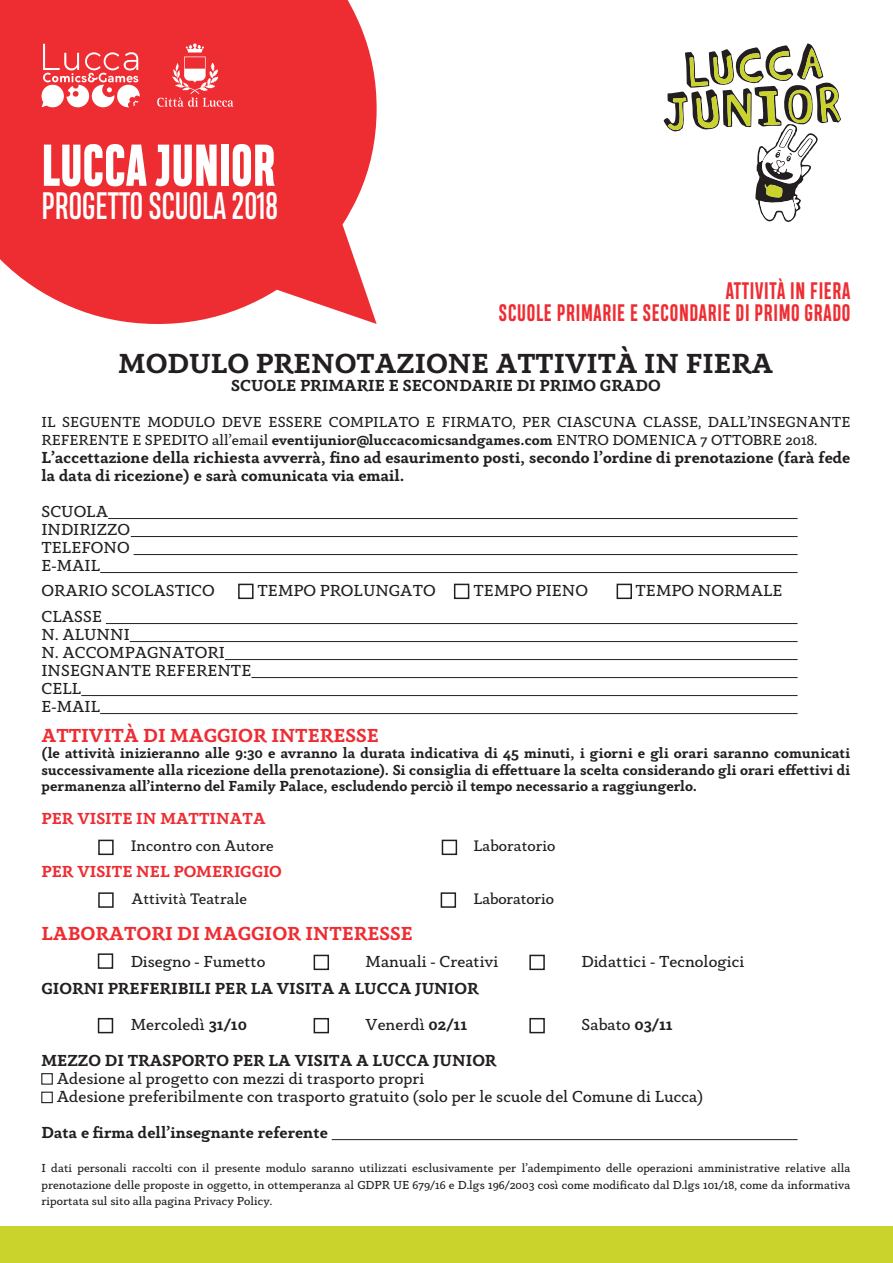
<style>
.page{position:relative;width:893px;height:1263px;background:#fff}
.page>*{position:absolute;margin:0;border:0;box-sizing:border-box;transform-origin:0 0}
.t1{font:700 expanded 55.5px "Heading Compressed Pro";color:#fff}
.t2{font:36px "Heading Compressed Pro";color:#fff}
.t3{font:700 28.5px "Anaphora";color:#231f20}
.t4{font:700 22.5px/22.5px "Heading Compressed Pro";letter-spacing:.03em;color:#ee2d33;text-align:right}
.t5{font:700 19.5px "Anaphora";color:#ee2d33}
.t6{font:16.5px/18px "Anaphora";color:#231f20}
.t7{font:700 16.5px/18px "Anaphora";color:#231f20}
.t8{font:700 16.5px "Anaphora";color:#ee2d33}
.t9{font:15.75px "Anaphora";color:#231f20}
.t10{font:700 15px/16.5px "Anaphora";color:#231f20;text-align:justify}
.t11{font:15px/18px "Anaphora";color:#231f20}
.t12{font:12px/16.5px "Anaphora";color:#231f20;text-align:justify}
.s1{font-weight:700}
.s2{font-weight:400}
</style>
<div class="page">
<svg style="left:0;top:0;width:377px;height:324px;background:#ef4045"></svg>
<svg style="left:42px;top:44px;width:98px;height:63px"></svg>
<svg style="left:157px;top:43px;width:77px;height:64px;background:#f05055"></svg>
<svg style="left:664px;top:43px;width:177px;height:179px"></svg>
<hr style="left:108px;top:518px;width:690px;height:1px;background:#231f20">
<hr style="left:131px;top:536px;width:667px;height:1px;background:#231f20">
<hr style="left:134px;top:554px;width:664px;height:1px;background:#231f20">
<hr style="left:100px;top:572px;width:698px;height:1px;background:#231f20">
<hr style="left:106px;top:623px;width:692px;height:1px;background:#231f20">
<hr style="left:130px;top:641px;width:668px;height:1px;background:#231f20">
<hr style="left:225px;top:659px;width:573px;height:1px;background:#231f20">
<hr style="left:251px;top:677px;width:547px;height:1px;background:#231f20">
<hr style="left:81px;top:695px;width:717px;height:1px;background:#231f20">
<hr style="left:100px;top:713px;width:698px;height:1px;background:#231f20">
<hr style="left:332px;top:1139px;width:466px;height:1px;background:#231f20">
<div style="left:0;top:1227px;width:893px;height:36px;background:#cad22c"></div>
<div style="left:454px;top:584px;width:15px;height:15px;border:2px solid #231f20"></div>
<div style="left:617px;top:584px;width:15px;height:15px;border:2px solid #231f20"></div>
<div style="left:238px;top:584px;width:16px;height:15px;border:2px solid #231f20"></div>
<div style="left:41px;top:1073px;width:12px;height:12px;border:1px solid #231f20"></div>
<div style="left:41px;top:1091px;width:12px;height:12px;border:1px solid #231f20"></div>
<div style="left:98px;top:840px;width:16px;height:15px;border:2px solid #231f20"></div>
<div style="left:98px;top:892px;width:16px;height:16px;border:2px solid #231f20"></div>
<div style="left:442px;top:840px;width:15px;height:15px;border:2px solid #231f20"></div>
<div style="left:441px;top:892px;width:15px;height:16px;border:2px solid #231f20"></div>
<div style="left:314px;top:1018px;width:15px;height:15px;border:2px solid #231f20"></div>
<div style="left:529px;top:1018px;width:16px;height:15px;border:2px solid #231f20"></div>
<div style="left:98px;top:1018px;width:15px;height:15px;border:2px solid #231f20"></div>
<div style="left:98px;top:953px;width:15px;height:16px;border:2px solid #231f20"></div>
<div style="left:314px;top:955px;width:15px;height:15px;border:2px solid #231f20"></div>
<div style="left:529px;top:955px;width:16px;height:15px;border:2px solid #231f20"></div>
<h1 class="t1" style="left:42px;top:131px;width:235px">LUCCA JUNIOR</h1>
<h2 class="t2" style="left:42px;top:184px;width:238px">PROGETTO SCUOLA 2018</h2>
<h3 class="t4" style="left:499px;top:280px;width:353px">ATTIVITà IN FIERA<br>SCUOLE PRIMARIE E SECONDARIE DI PRIMO GRADO</h3>
<h3 class="t3" style="left:119px;top:344px;width:656px">MODULO PRENOTAZIONE ATTIVITÀ IN FIERA</h3>
<p class="t7" style="left:231px;top:377px;width:431px">SCUOLE PRIMARIE E SECONDARIE DI PRIMO GRADO</p>
<p class="t11" style="left:42px;top:413px;width:810px">IL SEGUENTE MODULO DEVE ESSERE COMPILATO E FIRMATO, PER CIASCUNA CLASSE, DALL’INSEGNANTE<br>REFERENTE E SPEDITO all’email <span class="s1">eventijunior@luccacomicsandgames.com</span> ENTRO DOMENICA 7 OTTOBRE 2018.</p>
<p class="t7" style="left:42px;top:449px;width:810px">L’accettazione della richiesta avverrà, fino ad esaurimento posti, secondo l’ordine di prenotazione (farà fede la data di ricezione) e sarà comunicata via email.</p>
<p class="t6" style="left:42px;top:503px;width:90px">SCUOLA<br>INDIRIZZO<br>TELEFONO<br>E-MAIL</p>
<p class="t6" style="left:42px;top:582px;width:175px">ORARIO SCOLASTICO</p>
<p class="t6" style="left:258px;top:582px;width:180px">TEMPO PROLUNGATO</p>
<p class="t6" style="left:474px;top:582px;width:116px">TEMPO PIENO</p>
<p class="t6" style="left:636px;top:582px;width:148px">TEMPO NORMALE</p>
<p class="t6" style="left:42px;top:608px;width:211px">CLASSE<br>N. ALUNNI<br>N. ACCOMPAGNATORI<br>INSEGNANTE REFERENTE<br>CELL<br>E-MAIL</p>
<p class="t5" style="left:42px;top:722px;width:13px">attivit</p>
<p class="t5" style="left:124px;top:722px;width:256px">à DI MAGGIOR INTERESSE</p>
<p class="t10" style="left:42px;top:745px;width:810px">(le attività inizieranno alle 9:30 e avranno la durata indicativa di 45 minuti, i giorni e gli orari saranno comunicati successivamente alla ricezione della prenotazione). Si consiglia di effettuare la scelta considerando gli orari effettivi di permanenza all’interno del Family Palace, escludendo perciò il tempo necessario a raggiungerlo.</p>
<p class="t8" style="left:42px;top:808px;width:226px">PER VISITE IN MATTINATA</p>
<p class="t9" style="left:131px;top:836px;width:144px">Incontro con Autore</p>
<p class="t9" style="left:474px;top:836px;width:84px">Laboratorio</p>
<p class="t8" style="left:42px;top:860px;width:242px">PER VISITE NEL POMERIGGIO</p>
<p class="t9" style="left:132px;top:888px;width:117px">Attività Teatrale</p>
<p class="t9" style="left:474px;top:888px;width:82px">Laboratorio</p>
<p class="t5" style="left:42px;top:920px;width:373px">LABORATORI DI MAGGIOR INTERESSE</p>
<p class="t6" style="left:131px;top:953px;width:136px">Disegno - Fumetto</p>
<p class="t6" style="left:366px;top:953px;width:134px">Manuali - Creativi</p>
<p class="t6" style="left:582px;top:953px;width:164px">Didattici - Tecnologici</p>
<p class="t7" style="left:131px;top:971px;width:349px;line-height:36px;text-indent:-89px">GIORNI PREFERIBILI PER LA VISITA A LUCCA JUNIOR<br><span class="s2">Mercoledì</span> 31/10</p>
<p class="t6" style="left:366px;top:1016px;width:103px">Venerdì <span class="s1">02/11</span></p>
<p class="t6" style="left:582px;top:1016px;width:93px">Sabato <span class="s1">03/11</span></p>
<p class="t7" style="left:42px;top:1052px;width:456px">MEZZO DI TRASPORTO PER LA VISITA A LUCCA JUNIOR</p>
<p class="t6" style="left:57px;top:1070px;width:648px">Adesione al progetto con mezzi di trasporto propri<br>Adesione preferibilmente con trasporto gratuito (solo per le scuole del Comune di Lucca)</p>
<p class="t7" style="left:42px;top:1124px;width:288px">Data e firma dell’insegnante referente</p>
<p class="t12" style="left:42px;top:1160px;width:810px">I dati personali raccolti con il presente modulo saranno utilizzati esclusivamente per l’adempimento delle operazioni amministrative relative alla prenotazione delle proposte in oggetto, in ottemperanza al GDPR UE 679/16 e D.lgs 196/2003 così come modificato dal D.lgs 101/18, come da informativa riportata sul sito alla pagina Privacy Policy.</p>
</div>
